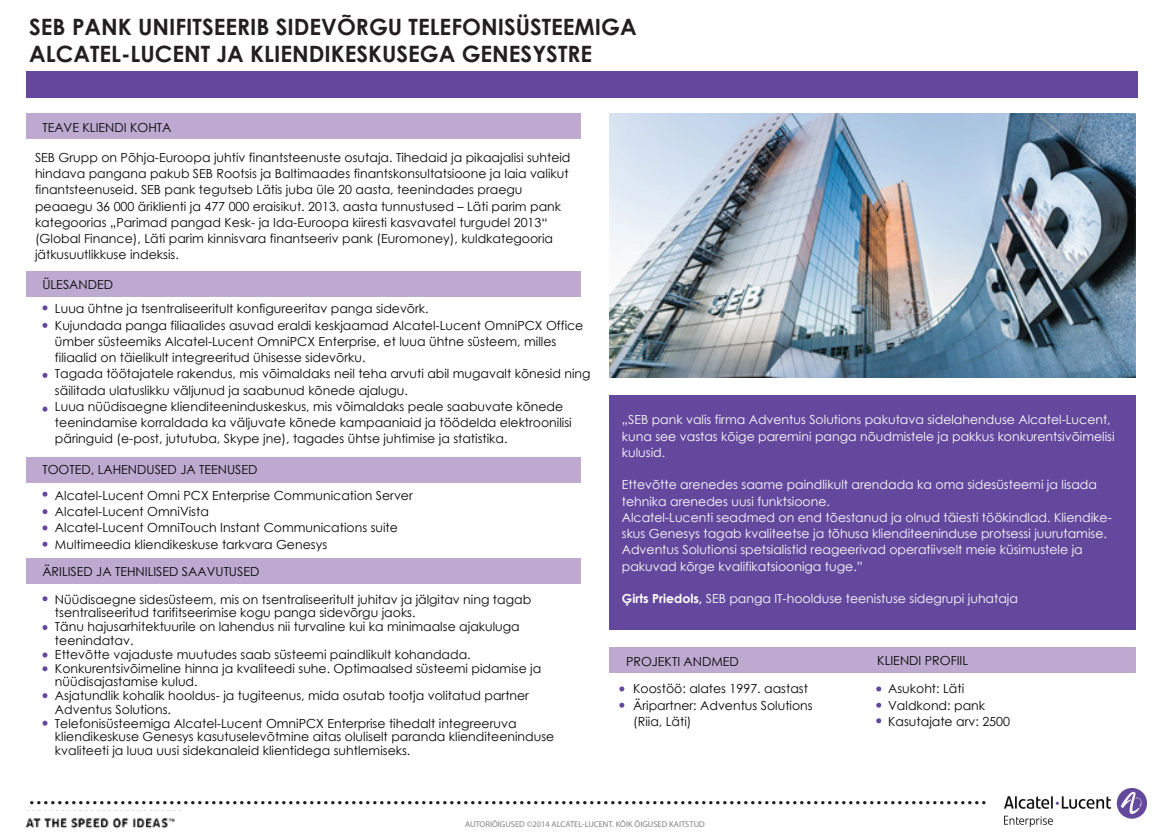
<style>
.page{position:relative;width:1170px;height:839px;background:#fff}
.page>*{position:absolute;margin:0;border:0;box-sizing:border-box;transform-origin:0 0}
.t1{font:700 22.5px/27px "Century Gothic";color:#231f20}
.t2{font:12.5px/16.2px "Century Gothic";color:#040503}
.t3{font:12.5px/16.2px "Century Gothic";color:#fff}
.t4{font:8.5px "Myriad Pro";color:#828383}
.s1{font-weight:700}
</style>
<div class="page">
<div style="left:26px;top:71px;width:1111px;height:27px;background:#64489d"></div>
<div style="left:27px;top:114px;width:554px;height:25px;background:#beaad1"></div>
<div style="left:27px;top:272px;width:554px;height:25px;background:#beaad1"></div>
<div style="left:27px;top:457px;width:554px;height:25px;background:#beaad1"></div>
<div style="left:27px;top:558px;width:554px;height:25px;background:#beaad1"></div>
<div style="left:609px;top:395px;width:527px;height:235px;background:#64489d"></div>
<div style="left:609px;top:648px;width:526px;height:25px;background:#beaad1"></div>
<svg style="left:42px;top:305px;width:5px;height:5px"></svg>
<svg style="left:42px;top:323px;width:5px;height:5px"></svg>
<svg style="left:42px;top:492px;width:5px;height:5px"></svg>
<svg style="left:42px;top:596px;width:5px;height:5px"></svg>
<svg style="left:619px;top:686px;width:5px;height:5px"></svg>
<svg style="left:619px;top:703px;width:5px;height:5px"></svg>
<svg style="left:876px;top:686px;width:5px;height:5px"></svg>
<svg style="left:876px;top:703px;width:5px;height:5px"></svg>
<svg style="left:876px;top:718px;width:5px;height:5px"></svg>
<svg style="left:42px;top:625px;width:5px;height:5px"></svg>
<svg style="left:42px;top:652px;width:5px;height:5px"></svg>
<svg style="left:42px;top:666px;width:5px;height:5px"></svg>
<svg style="left:42px;top:693px;width:5px;height:5px"></svg>
<svg style="left:42px;top:509px;width:5px;height:5px"></svg>
<svg style="left:42px;top:525px;width:5px;height:5px"></svg>
<svg style="left:42px;top:542px;width:5px;height:5px"></svg>
<svg style="left:42px;top:373px;width:5px;height:5px"></svg>
<svg style="left:30px;top:801px;width:954px;height:3px"></svg>
<img style="left:25px;top:817px;width:150px;height:11px">
<img style="left:1004px;top:788px;width:143px;height:39px">
<svg style="left:42px;top:407px;width:5px;height:5px"></svg>
<svg style="left:42px;top:721px;width:5px;height:5px"></svg>
<img style="left:609px;top:114px;width:527px;height:263px">
<h1 class="t1" style="left:29px;top:12px;width:609px">SEB PANK UNIFITSEERIB SIDEVÕRGU TELEFONISÜSTEEMIGA<br>ALCATEL-LUCENT JA KLIENDIKESKUSEGA GENESYSTRE</h1>
<p class="t2" style="left:42px;top:119px;width:131px">TEAVE KLIENDI KOHTA</p>
<p class="t2" style="left:35px;top:149px;width:537px">SEB Grupp on Põhja-Euroopa juhtiv finantsteenuste osutaja. Tihedaid ja pikaajalisi suhteid hindava pangana pakub SEB Rootsis ja Baltimaades finantskonsultatsioone ja laia valikut finantsteenuseid. SEB pank tegutseb Lätis juba üle 20 aasta, teenindades praegu peaaegu 36 000 äriklienti ja 477 000 eraisikut. 2013. aasta tunnustused – Läti parim pank kategoorias „Parimad pangad Kesk- ja Ida-Euroopa kiiresti kasvavatel turgudel 2013“ (Global Finance), Läti parim kinnisvara finantseeriv pank (Euromoney), kuldkategooria jätkusuutlikkuse indeksis.</p>
<p class="t2" style="left:42px;top:276px;width:72px">ÜLESANDED</p>
<p class="t2" style="left:55px;top:301px;width:537px">Luua ühtne ja tsentraliseeritult konfigureeritav panga sidevõrk.<br>Kujundada panga filiaalides asuvad eraldi keskjaamad Alcatel-Lucent OmniPCX Office ümber süsteemiks Alcatel-Lucent OmniPCX Enterprise, et luua ühtne süsteem, milles filiaalid on täielikult integreeritud ühisesse sidevõrku.<br>Tagada töötajatele rakendus, mis võimaldaks neil teha arvuti abil mugavalt kõnesid ning säilitada ulatuslikku väljunud ja saabunud kõnede ajalugu.<br>Luua nüüdisaegne klienditeeninduskeskus, mis võimaldaks peale saabuvate kõnede teenindamise korraldada ka väljuvate kõnede kampaaniaid ja töödelda elektroonilisi päringuid (e-post, jututuba, Skype jne), tagades ühtse juhtimise ja statistika.</p>
<p class="t2" style="left:42px;top:461px;width:217px">TOOTED, LAHENDUSED JA TEENUSED</p>
<p class="t2" style="left:55px;top:487px;width:359px">Alcatel-Lucent Omni PCX Enterprise Communication Server Alcatel-Lucent OmniVista<br>Alcatel-Lucent OmniTouch Instant Communications suite Multimeedia kliendikeskuse tarkvara Genesys</p>
<p class="t2" style="left:42px;top:563px;width:219px">ÄRILISED JA TEHNILISED SAAVUTUSED</p>
<p class="t2" style="left:55px;top:592px;width:501px;line-height:13.8px">Nüüdisaegne sidesüsteem, mis on tsentraliseeritult juhitav ja jälgitav ning tagab tsentraliseeritud tarifitseerimise kogu panga sidevõrgu jaoks.<br>Tänu hajusarhitektuurile on lahendus nii turvaline kui ka minimaalse ajakuluga teenindatav.<br>Ettevõtte vajaduste muutudes saab süsteemi paindlikult kohandada.<br>Konkurentsivõimeline hinna ja kvaliteedi suhe. Optimaalsed süsteemi pidamise ja nüüdisajastamise kulud.<br>Asjatundlik kohalik hooldus- ja tugiteenus, mida osutab tootja volitatud partner Adventus Solutions.<br>Telefonisüsteemiga Alcatel-Lucent OmniPCX Enterprise tihedalt integreeruva kliendikeskuse Genesys kasutuselevõtmine aitas oluliselt paranda klienditeeninduse kvaliteeti ja luua uusi sidekanaleid klientidega suhtlemiseks.</p>
<p class="t3" style="left:622px;top:411px;width:494px">„SEB pank valis firma Adventus Solutions pakutava sidelahenduse Alcatel-Lucent, kuna see vastas kõige paremini panga nõudmistele ja pakkus konkurentsivõimelisi kulusid.</p>
<p class="t3" style="left:622px;top:476px;width:491px">Ettevõtte arenedes saame paindlikult arendada ka oma sidesüsteemi ja lisada tehnika arenedes uusi funktsioone.<br>Alcatel-Lucenti seadmed on end tõestanud ja olnud täiesti töökindlad. Kliendike&shy;skus Genesys tagab kvaliteetse ja tõhusa klienditeeninduse protsessi juurutamise.<br>Adventus Solutionsi spetsialistid reageerivad operatiivselt meie küsimustele ja pakuvad kõrge kvalifikatsiooniga tuge.”</p>
<p class="t3" style="left:622px;top:590px;width:398px"><span class="s1">Ģirts Priedols,</span> SEB panga IT-hoolduse teenistuse sidegrupi juhataja</p>
<p class="t2" style="left:626px;top:653px;width:114px">PROJEKTI ANDMED</p>
<p class="t2" style="left:877px;top:652px;width:92px">KLIENDI PROFIIL</p>
<p class="t2" style="left:633px;top:680px;width:181px">Koostöö: alates 1997. aastast<br>Äripartner: Adventus Solutions (Riia, Läti)</p>
<p class="t2" style="left:888px;top:680px;width:123px">Asukoht: Läti<br>Valdkond: pank<br>Kasutajate arv: 2500</p>
<p class="t4" style="left:465px;top:818px;width:241px">AUTORIÕIGUSED ©2014 ALCATEL-LUCENT. KÕIK ÕIGUSED KAITSTUD</p>
</div>
